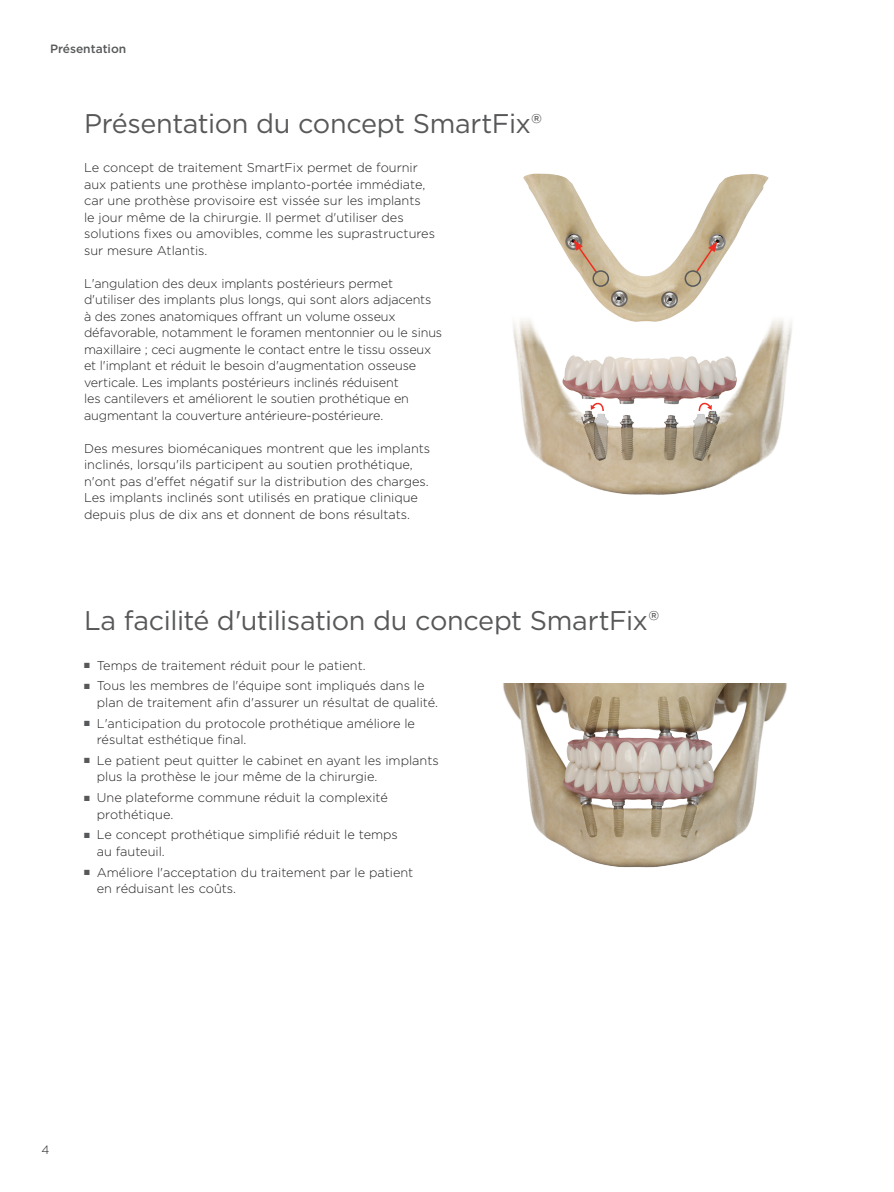
<style>
.page{position:relative;width:894px;height:1192px;background:#fff}
.page>*{position:absolute;margin:0;border:0;box-sizing:border-box;transform-origin:0 0}
.t1{font:27px "Gotham";letter-spacing:-.015em;color:#57585a}
.t2{font:300 12.75px/16.5px "Gotham";color:#231f20}
.t3{font:500 12px "Gotham";color:#57585a}
.t4{font:300 12px "Gotham";color:#231f20}
.s1{color:#57585a}
</style>
<div class="page">
<img style="left:503px;top:684px;width:284px;height:184px">
<img style="left:516px;top:323px;width:276px;height:172px">
<svg style="left:590px;top:401px;width:15px;height:11px"></svg>
<svg style="left:698px;top:401px;width:14px;height:11px"></svg>
<img style="left:513px;top:173px;width:277px;height:177px">
<svg style="left:573px;top:240px;width:25px;height:34px"></svg>
<svg style="left:694px;top:241px;width:23px;height:33px"></svg>
<div style="left:592px;top:270px;width:17px;height:17px;border:2px solid #57585a;border-radius:50%"></div>
<div style="left:684px;top:270px;width:17px;height:17px;border:2px solid #57585a;border-radius:50%"></div>
<p class="t3" style="left:50px;top:41px;width:78px">Présentation</p>
<h1 class="t1" style="left:84px;top:106px;width:460px">Présentation du concept SmartFix®</h1>
<p class="t2" style="left:84px;top:159px;width:352px">Le concept de traitement SmartFix permet de fournir aux patients une prothèse implanto-portée immédiate, car une prothèse provisoire est vissée sur les implants<br>le jour même de la chirurgie. Il permet d'utiliser des solutions fixes ou amovibles, comme les suprastructures sur mesure Atlantis.</p>
<p class="t2" style="left:84px;top:275px;width:360px">L'angulation des deux implants postérieurs permet d'utiliser des implants plus longs, qui sont alors adjacents<br>à des zones anatomiques offrant un volume osseux défavorable, notamment le foramen mentonnier ou le sinus maxillaire ; ceci augmente le contact entre le tissu osseux et l'implant et réduit le besoin d'augmentation osseuse verticale. Les implants postérieurs inclinés réduisent<br>les cantilevers et améliorent le soutien prothétique en augmentant la couverture antérieure-postérieure.</p>
<p class="t2" style="left:84px;top:440px;width:348px">Des mesures biomécaniques montrent que les implants inclinés, lorsqu'ils participent au soutien prothétique, n'ont pas d'effet négatif sur la distribution des charges.<br>Les implants inclinés sont utilisés en pratique clinique depuis plus de dix ans et donnent de bons résultats.</p>
<h1 class="t1" style="left:84px;top:603px;width:577px">La facilité d'utilisation du concept SmartFix®</h1>
<p class="t2" style="left:84px;top:656px;width:283px"><span class="s1">■</span> Temps de traitement réduit pour le patient.</p>
<p class="t2" style="left:97px;top:677px;width:343px;text-indent:-13px"><span class="s1">■</span> Tous les membres de l'équipe sont impliqués dans le plan de traitement afin d'assurer un résultat de qualité.</p>
<p class="t2" style="left:97px;top:714px;width:320px;text-indent:-13px"><span class="s1">■</span> L'anticipation du protocole prothétique améliore le résultat esthétique final.</p>
<p class="t2" style="left:97px;top:752px;width:343px;text-indent:-13px"><span class="s1">■</span> Le patient peut quitter le cabinet en ayant les implants plus la prothèse le jour même de la chirurgie.</p>
<p class="t2" style="left:97px;top:789px;width:293px;text-indent:-13px"><span class="s1">■</span> Une plateforme commune réduit la complexité prothétique.</p>
<p class="t2" style="left:97px;top:826px;width:303px;text-indent:-13px"><span class="s1">■</span> Le concept prothétique simplifié réduit le temps au fauteuil.</p>
<p class="t2" style="left:97px;top:863px;width:318px;text-indent:-13px"><span class="s1">■</span> Améliore l'acceptation du traitement par le patient en réduisant les coûts.</p>
<p class="t4" style="left:42px;top:1142px;width:9px">4</p>
</div>
